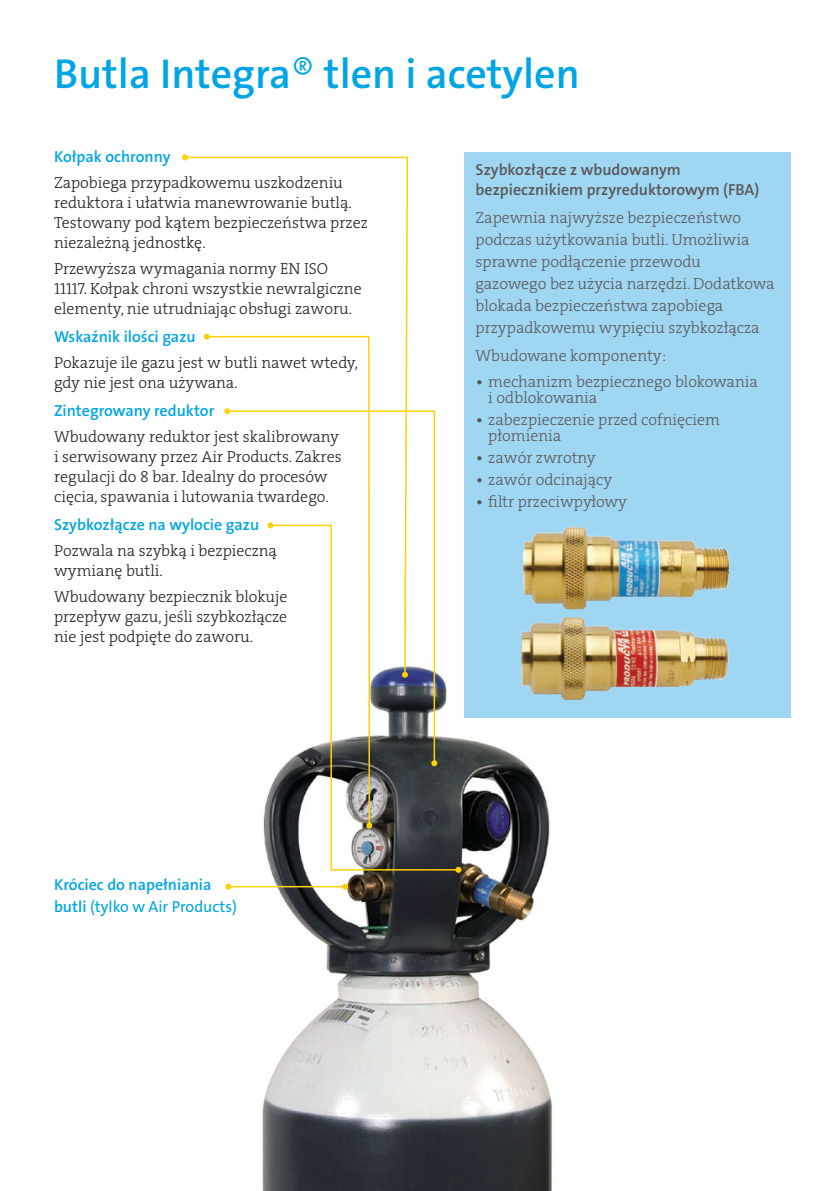
<style>
.page{position:relative;width:840px;height:1191px;background:#fff}
.page>*{position:absolute;margin:0;border:0;box-sizing:border-box;transform-origin:0 0}
.t1{font:600 42px "The Sans LF";color:#00a5e3}
.Subhead_level_2{font:16px/20px "The Serif LP3 Lig";color:#231f20}
.Subhead_level_2-2{font:600 16px/22px "The Sans LF";color:#00a5e3}
.t2{font:600 16px/20px "The Sans LF";color:#231f20}
.s1{font-weight:300}
.s2{font-weight:400}
.s3{font-family:"The Serif HP6 Se Bld"}
</style>
<div class="page">
<img style="left:253px;top:717px;width:304px;height:474px">
<svg style="left:183px;top:156px;width:225px;height:254px"></svg>
<svg style="left:182px;top:154px;width:6px;height:6px"></svg>
<svg style="left:205px;top:335px;width:165px;height:492px"></svg>
<svg style="left:204px;top:334px;width:6px;height:6px"></svg>
<svg style="left:226px;top:410px;width:209px;height:354px"></svg>
<svg style="left:224px;top:408px;width:6px;height:6px"></svg>
<svg style="left:269px;top:524px;width:190px;height:347px"></svg>
<svg style="left:267px;top:522px;width:6px;height:6px"></svg>
<svg style="left:455px;top:867px;width:6px;height:6px"></svg>
<hr style="left:228px;top:886px;width:117px;height:1px;background:#fed105">
<svg style="left:342px;top:883px;width:6px;height:6px"></svg>
<svg style="left:225px;top:883px;width:6px;height:6px"></svg>
<div style="left:464px;top:152px;width:325px;height:565px;background:#9fd7f3"></div>
<img style="left:522px;top:527px;width:208px;height:83px">
<img style="left:521px;top:617px;width:208px;height:83px">
<p class="t1" style="left:54px;top:47px;width:527px">Butla Integra<span class="s1">®</span> tlen i acetylen</p>
<p class="Subhead_level_2-2" style="left:54px;top:146px;width:118px">Kołpak ochronny</p>
<p class="Subhead_level_2" style="left:54px;top:172px;width:315px">Zapobiega przypadkowemu uszkodzeniu reduktora i ułatwia manewrowanie butlą.<br>Testowany pod kątem bezpieczeństwa przez niezależną jednostkę.</p>
<p class="Subhead_level_2" style="left:54px;top:258px;width:309px">Przewyższa wymagania normy EN ISO<br>11117. Kołpak chroni wszystkie newralgiczne elementy, nie utrudniając obsługi zaworu.</p>
<p class="Subhead_level_2-2" style="left:54px;top:326px;width:143px">Wskaźnik ilości gazu</p>
<p class="Subhead_level_2" style="left:54px;top:352px;width:305px">Pokazuje ile gazu jest w butli nawet wtedy, gdy nie jest ona używana.</p>
<p class="Subhead_level_2-2" style="left:54px;top:400px;width:162px">Zintegrowany reduktor</p>
<p class="Subhead_level_2" style="left:54px;top:426px;width:289px">Wbudowany reduktor jest skalibrowany i serwisowany przez Air Products. Zakres regulacji do 8 bar. Idealny do procesów cięcia, spawania i lutowania twardego.</p>
<p class="Subhead_level_2-2" style="left:54px;top:514px;width:206px">Szybkozłącze na wylocie gazu</p>
<p class="Subhead_level_2" style="left:54px;top:540px;width:224px">Pozwala na szybką i bezpieczną wymianę butli.</p>
<p class="Subhead_level_2" style="left:54px;top:586px;width:235px;text-align:justify">Wbudowany bezpiecznik blokuje przepływ gazu, jeśli szybkozłącze nie jest podpięte do zaworu.</p>
<p class="Subhead_level_2-2" style="left:54px;top:874px;width:184px">Króciec do napełniania butli <span class="s2">(tylko w Air Products)</span></p>
<p class="t2" style="left:475px;top:160px;width:285px">Szybkozłącze z wbudowanym bezpiecznikiem przyreduktorowym (FBA)</p>
<p class="Subhead_level_2" style="left:475px;top:206px;width:300px;line-height:22px">Zapewnia najwyższe bezpieczeństwo podczas użytkowania butli. Umożliwia sprawne podłączenie przewodu gazowego bez użycia narzędzi. Dodatkowa blokada bezpieczeństwa zapobiega przypadkowemu wypięciu szybkozłącza</p>
<p class="Subhead_level_2" style="left:475px;top:345px;width:192px">Wbudowane komponenty:</p>
<p class="Subhead_level_2" style="left:488px;top:373px;width:271px;line-height:16px;text-indent:-12px"><span class="s3">•</span> mechanizm bezpiecznego blokowania i odblokowania</p>
<p class="Subhead_level_2" style="left:488px;top:411px;width:233px;line-height:16px;text-indent:-12px"><span class="s3">•</span> zabezpieczenie przed cofnięciem płomienia</p>
<p class="Subhead_level_2" style="left:476px;top:447px;width:121px"><span class="s3">•</span> zawór zwrotny</p>
<p class="Subhead_level_2" style="left:476px;top:469px;width:137px"><span class="s3">•</span> zawór odcinający</p>
<p class="Subhead_level_2" style="left:476px;top:491px;width:152px"><span class="s3">•</span> filtr przeciwpyłowy</p>
</div>
